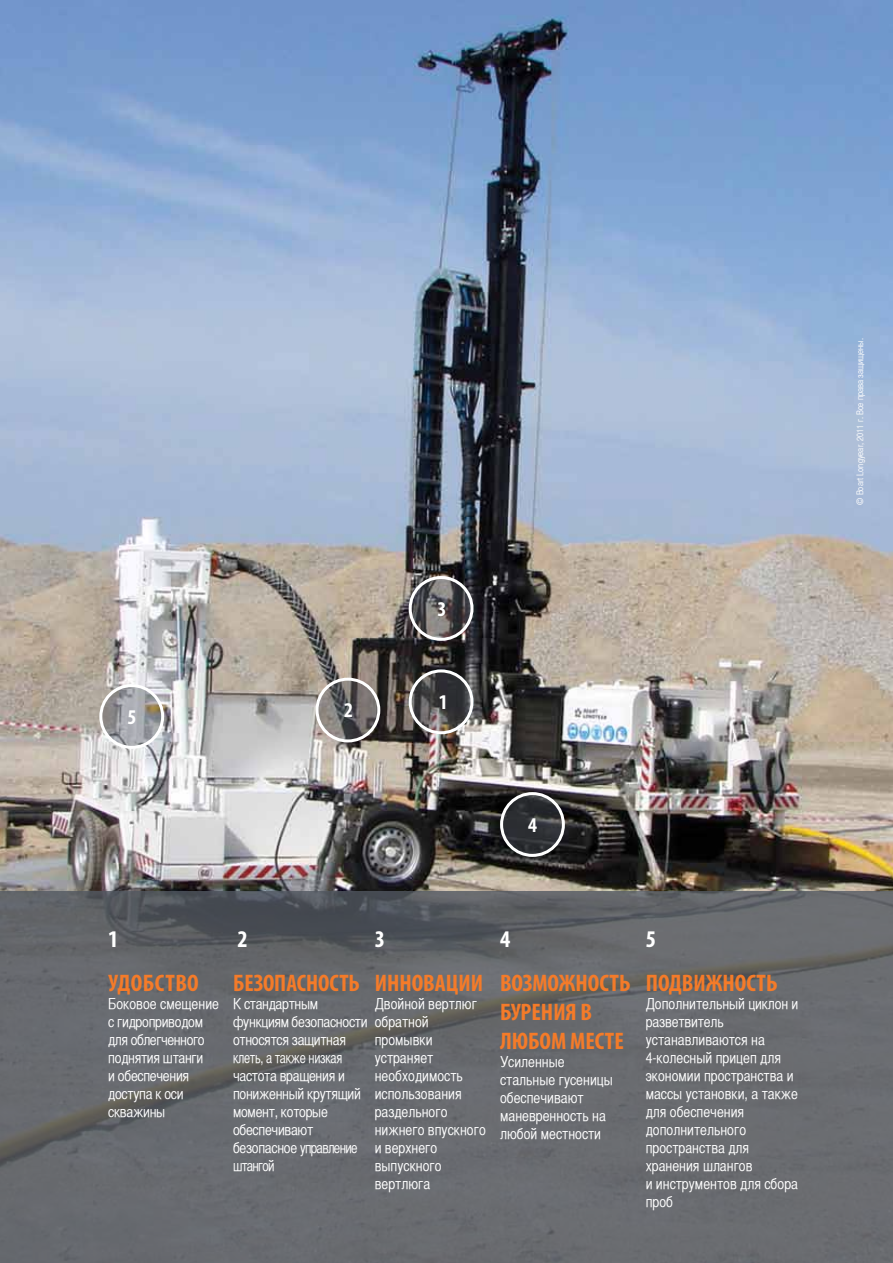
<style>
.page{position:relative;width:893px;height:1263px;background:#fff}
.page>*{position:absolute;margin:0;border:0;box-sizing:border-box;transform-origin:0 0}
.t1{font:700 condensed 24px/28.8px "Myriad Pro";color:#f47b29}
.t2{font:700 condensed 24px "Myriad Pro";letter-spacing:.02em;color:#f47b29}
.t3{font:700 condensed 24px "Myriad Pro";color:#fff}
.t4{font:700 condensed 21px "Myriad Pro";color:#fff}
.t5{font:15px/18px "Helvetica CY Plain";color:#fff}
.t6{font:15px/18px "Helvetica CY Plain";letter-spacing:-.02em;color:#fff}
.t7{font:9px "Helvetica CY Plain";color:#fff}
</style>
<div class="page">
<img style="left:0;top:0;width:893px;height:891px">
<svg style="left:0;top:891px;width:893px;height:372px;fill:#686b6f"></svg>
<svg style="left:409px;top:670px;width:64px;height:63px"></svg>
<div style="left:409px;top:669px;width:64px;height:65px;border:3px solid #fff;border-radius:50%"></div>
<svg style="left:317px;top:679px;width:62px;height:62px"></svg>
<div style="left:315px;top:678px;width:65px;height:64px;border:3px solid #fff;border-radius:50%"></div>
<svg style="left:410px;top:577px;width:62px;height:62px"></svg>
<div style="left:409px;top:576px;width:64px;height:65px;border:3px solid #fff;border-radius:50%"></div>
<svg style="left:501px;top:793px;width:62px;height:62px;fill:#2c2e33"></svg>
<div style="left:500px;top:792px;width:65px;height:65px;border:3px solid #fff;border-radius:50%"></div>
<svg style="left:101px;top:685px;width:62px;height:62px"></svg>
<div style="left:99px;top:684px;width:65px;height:65px;border:3px solid #fff;border-radius:50%"></div>
<h2 class="t4" style="left:127px;top:703px;width:10px">5</h2>
<h2 class="t4" style="left:344px;top:697px;width:10px">2</h2>
<h2 class="t4" style="left:437px;top:596px;width:10px">3</h2>
<h2 class="t4" style="left:439px;top:689px;width:10px">1</h2>
<h2 class="t4" style="left:528px;top:811px;width:10px">4</h2>
<h1 class="t3" style="left:108px;top:924px;width:12px">1</h1>
<h1 class="t3" style="left:237px;top:924px;width:12px">2</h1>
<h1 class="t3" style="left:375px;top:924px;width:12px">3</h1>
<h1 class="t3" style="left:500px;top:924px;width:12px">4</h1>
<h1 class="t3" style="left:646px;top:924px;width:12px">5</h1>
<h1 class="t2" style="left:109px;top:968px;width:92px">УДОБСТВО</h1>
<p class="t6" style="left:108px;top:995px;width:112px">Боковое смещение с гидроприводом для облегченного поднятия штанги<br>и обеспечения доступа к оси скважины</p>
<h1 class="t1" style="left:233px;top:968px;width:128px">БЕЗОПАСНОСТЬ</h1>
<p class="t6" style="left:233px;top:995px;width:136px">К стандартным функциям безопасности относятся защитная клеть, а также низкая частота вращения и пониженный крутящий момент, которые обеспечивают безопасное управление штангой</p>
<h1 class="t1" style="left:375px;top:968px;width:110px">ИННОВАЦИИ</h1>
<p class="t5" style="left:375px;top:995px;width:113px">Двойной вертлюг обратной промывки устраняет необходимость использования раздельного нижнего впускного и верхнего выпускного вертлюга</p>
<h1 class="t1" style="left:500px;top:968px;width:132px">ВОЗМОЖНОСТЬ<br>БУРЕНИЯ В<br>ЛЮБОМ МЕСТЕ</h1>
<p class="t5" style="left:500px;top:1052px;width:114px">Усиленные стальные гусеницы обеспечивают маневренность на любой местности</p>
<h1 class="t1" style="left:646px;top:968px;width:133px">ПОДВИЖНОСТЬ</h1>
<p class="t5" style="left:646px;top:995px;width:154px">Дополнительный циклон и разветвитель устанавливаются на<br>4-колесный прицеп для экономии пространства и массы установки, а также для обеспечения дополнительного пространства для хранения шлангов<br>и инструментов для сбора проб</p>
<p class="t7" style="left:855px;top:505px;width:168px;rotate:-90deg">© Boart Longyear, 2011 г. Все права защищены.</p>
</div>
